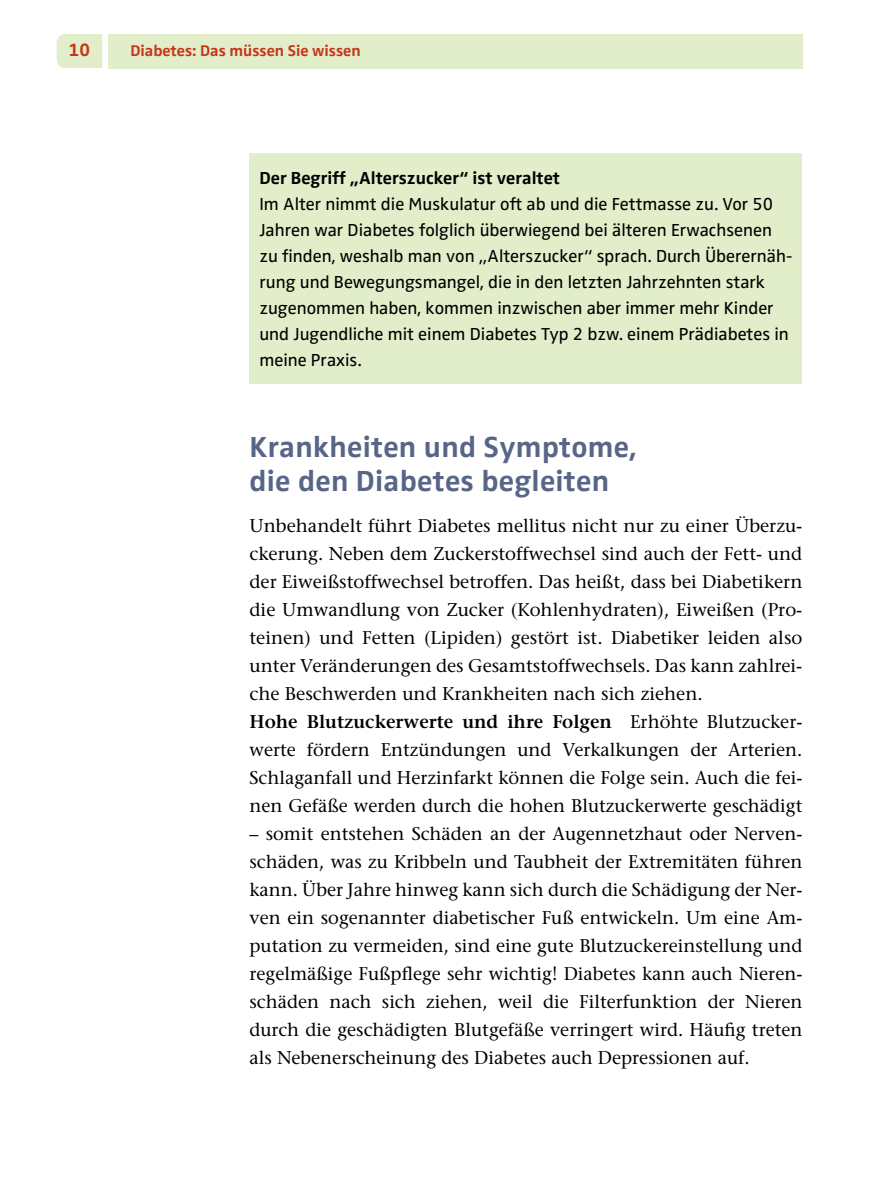
<style>
.page{position:relative;width:879px;height:1191px;background:#fff}
.page>*{position:absolute;margin:0;border:0;box-sizing:border-box;transform-origin:0 0}
.t1{font:700 30px/34px "Zwo Pro";letter-spacing:.01em;color:#576686}
.t2{font:18.4px/28px "Stone Serif";color:#000}
.t3{font:700 18.4px "Zwo Pro";color:#c73518}
.t4{font:18px/26px "Zwo Pro";color:#000}
.t5{font:700 18px "Zwo Pro";color:#000}
.t6{font:700 16px "Zwo Pro";color:#c73518}
.s1{font-weight:600}
</style>
<div class="page">
<div style="left:57px;top:34px;width:45px;height:34px;background:#e2edc9"></div>
<div style="left:108px;top:34px;width:694px;height:34px;background:#e2edc9"></div>
<div style="left:249px;top:153px;width:553px;height:230px;background:#e2edc9"></div>
<p class="t3" style="left:69px;top:39px;width:23px">10</p>
<p class="t6" style="left:130px;top:41px;width:232px">Diabetes: Das müssen Sie wissen</p>
<p class="t5" style="left:259px;top:168px;width:302px">Der Begriff „Alterszucker“ ist veraltet</p>
<p class="t4" style="left:259px;top:191px;width:534px">Im Alter nimmt die Muskulatur oft ab und die Fettmasse zu. Vor 50<br>Jahren war Diabetes folglich überwiegend bei älteren Erwachsenen zu finden, weshalb man von „Alterszucker“ sprach. Durch Überernäh&shy;rung und Bewegungsmangel, die in den letzten Jahrzehnten stark zugenommen haben, kommen inzwischen aber immer mehr Kinder und Jugendliche mit einem Diabetes Typ 2 bzw. einem Prädiabetes in meine Praxis.</p>
<h1 class="t1" style="left:249px;top:430px;width:389px">Krankheiten und Symptome, die den Diabetes begleiten</h1>
<p class="t2" style="left:249px;top:512px;width:554px">Unbehandelt führt Diabetes mellitus nicht nur zu einer Überzu&shy;ckerung. Neben dem Zuckerstoffwechsel sind auch der Fett- und der Eiweißstoffwechsel betroffen. Das heißt, dass bei Diabetikern die Umwandlung von Zucker (Kohlenhydraten), Eiweißen (Pro&shy;teinen) und Fetten (Lipiden) gestört ist. Diabetiker leiden also unter Veränderungen des Gesamtstoffwechsels. Das kann zahlrei&shy;che Beschwerden und Krankheiten nach sich ziehen.<br><span class="s1">Hohe Blutzuckerwerte und ihre Folgen</span> Erhöhte Blutzucker&shy;werte fördern Entzündungen und Verkalkungen der Arterien.<br>Schlaganfall und Herzinfarkt können die Folge sein. Auch die fei&shy;nen Gefäße werden durch die hohen Blutzuckerwerte geschädigt</p>
<p class="t2" style="left:249px;top:820px;width:554px;text-align:justify">– somit entstehen Schäden an der Augennetzhaut oder Nerven&shy;schäden, was zu Kribbeln und Taubheit der Extremitäten führen kann. Über Jahre hinweg kann sich durch die Schädigung der Ner&shy;ven ein sogenannter diabetischer Fuß entwickeln. Um eine Am&shy;putation zu vermeiden, sind eine gute Blutzuckereinstellung und regelmäßige Fußpflege sehr wichtig! Diabetes kann auch Nieren&shy;schäden nach sich ziehen, weil die Filterfunktion der Nieren durch die geschädigten Blutgefäße verringert wird. Häufig treten als Nebenerscheinung des Diabetes auch Depressionen auf.</p>
</div>
